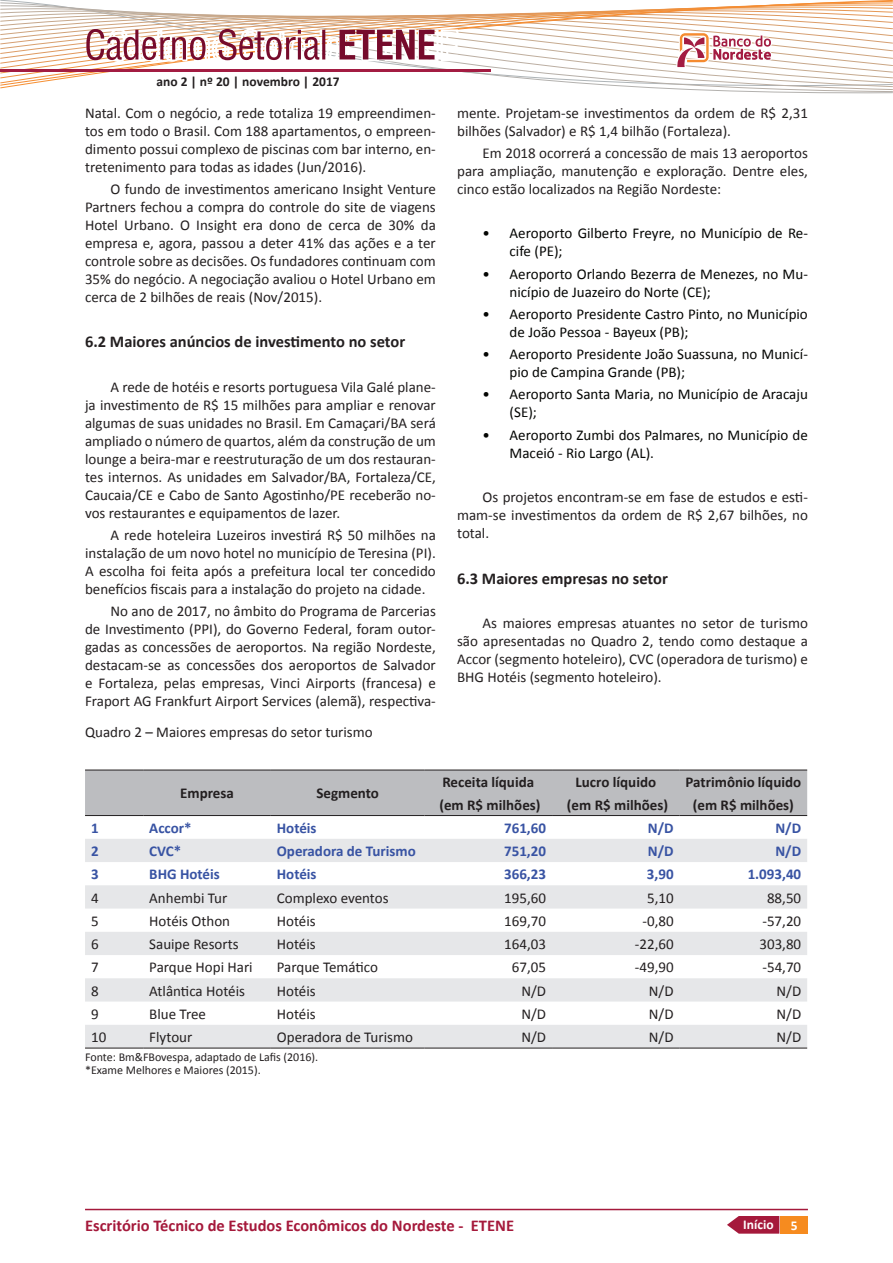
<style>
.page{position:relative;width:893px;height:1263px;background:#fff}
.page>*{position:absolute;margin:0;border:0;box-sizing:border-box;transform-origin:0 0}
.t1{font:700 16.5px "Calibri";color:#231f20}
.t2{font:700 16.5px "Calibri";color:#a5193b}
.t3{font:15px/18px "Calibri";color:#231f20;text-align:justify}
.t4{font:15px/18px "Calibri";color:#040503}
.t5{font:700 15px/22.2px "Calibri";color:#231f20;text-align:center}
.t6{font:700 15px "Calibri";color:#3853a3}
.t7{font:700 13.5px "Calibri";color:#231f20}
.t8{font:700 13.5px "Calibri";color:#fff}
.t9{font:12px/13.8px "Calibri";color:#231f20}
</style>
<div class="page">
<div style="left:781px;top:1216px;width:27px;height:17px;background:#f68b1f"></div>
<hr style="left:85px;top:1209px;width:723px;height:1px;background:#a5193b">
<svg style="left:727px;top:1216px;width:52px;height:17px"></svg>
<svg style="left:0;top:0;width:893px;height:94px"></svg>
<hr style="left:0;top:70px;width:490px;height:2px;background:#a31c42">
<div style="left:85px;top:771px;width:722px;height:44px;background:#bcbdc0"></div>
<svg style="left:85px;top:839px;width:722px;height:209px;fill:#e6e7e9"></svg>
<hr style="left:85px;top:1048px;width:58px;height:1px;background:#231f20">
<hr style="left:143px;top:1048px;width:128px;height:1px;background:#231f20">
<hr style="left:271px;top:1048px;width:153px;height:1px;background:#231f20">
<hr style="left:424px;top:1048px;width:128px;height:1px;background:#231f20">
<hr style="left:552px;top:1048px;width:128px;height:1px;background:#231f20">
<hr style="left:680px;top:1048px;width:127px;height:1px;background:#231f20">
<hr style="left:85px;top:770px;width:58px;height:1px;background:#231f20">
<hr style="left:143px;top:770px;width:128px;height:1px;background:#231f20">
<hr style="left:271px;top:770px;width:153px;height:1px;background:#231f20">
<hr style="left:424px;top:770px;width:128px;height:1px;background:#231f20">
<hr style="left:552px;top:770px;width:128px;height:1px;background:#231f20">
<hr style="left:680px;top:770px;width:127px;height:1px;background:#231f20">
<hr style="left:85px;top:815px;width:58px;height:1px;background:#231f20">
<hr style="left:143px;top:815px;width:128px;height:1px;background:#231f20">
<hr style="left:271px;top:815px;width:153px;height:1px;background:#231f20">
<hr style="left:424px;top:815px;width:128px;height:1px;background:#231f20">
<hr style="left:552px;top:815px;width:128px;height:1px;background:#231f20">
<hr style="left:680px;top:815px;width:127px;height:1px;background:#231f20">
<p class="t7" style="left:156px;top:73px;width:185px">ano 2 | nº 20 | novembro | 2017</p>
<p class="t3" style="left:85px;top:104px;width:352px">Natal. Com o negócio, a rede totaliza 19 empreendimen&shy;tos em todo o Brasil. Com 188 apartamentos, o empreen&shy;dimento possui complexo de piscinas com bar interno, en&shy;tretenimento para todas as idades (Jun/2016).</p>
<p class="t3" style="left:85px;top:180px;width:352px;text-indent:26px">O fundo de investimentos americano Insight Venture Partners fechou a compra do controle do site de viagens Hotel Urbano. O Insight era dono de cerca de 30% da empresa e, agora, passou a deter 41% das ações e a ter controle sobre as decisões. Os fundadores continuam com 35% do negócio. A negociação avaliou o Hotel Urbano em cerca de 2 bilhões de reais (Nov/2015).</p>
<p class="t1" style="left:85px;top:331px;width:322px">6.2 Maiores anúncios de investimento no setor</p>
<p class="t3" style="left:85px;top:378px;width:352px;text-indent:26px">A rede de hotéis e resorts portuguesa Vila Galé plane&shy;ja investimento de R$ 15 milhões para ampliar e renovar algumas de suas unidades no Brasil. Em Camaçari/BA será ampliado o número de quartos, além da construção de um lounge a beira-mar e reestruturação de um dos restauran&shy;tes internos. As unidades em Salvador/BA, Fortaleza/CE, Caucaia/CE e Cabo de Santo Agostinho/PE receberão no&shy;vos restaurantes e equipamentos de lazer.</p>
<p class="t3" style="left:85px;top:526px;width:352px;text-indent:26px">A rede hoteleira Luzeiros investirá R$ 50 milhões na instalação de um novo hotel no município de Teresina (PI).<br>A escolha foi feita após a prefeitura local ter concedido benefícios fiscais para a instalação do projeto na cidade.</p>
<p class="t3" style="left:85px;top:602px;width:352px;text-indent:26px">No ano de 2017, no âmbito do Programa de Parcerias de Investimento (PPI), do Governo Federal, foram outor&shy;gadas as concessões de aeroportos. Na região Nordeste, destacam-se as concessões dos aeroportos de Salvador e Fortaleza, pelas empresas, Vinci Airports (francesa) e Fraport AG Frankfurt Airport Services (alemã), respectiva-</p>
<p class="t3" style="left:85px;top:723px;width:289px">Quadro 2 – Maiores empresas do setor turismo</p>
<p class="t3" style="left:457px;top:104px;width:352px">mente. Projetam-se investimentos da ordem de R$ 2,31 bilhões (Salvador) e R$ 1,4 bilhão (Fortaleza).</p>
<p class="t3" style="left:457px;top:144px;width:352px;text-indent:26px">Em 2018 ocorrerá a concessão de mais 13 aeroportos para ampliação, manutenção e exploração. Dentre eles, cinco estão localizados na Região Nordeste:</p>
<p class="t4" style="left:510px;top:224px;width:300px;text-indent:-27px">• Aeroporto Gilberto Freyre, no Município de Re&shy;cife (PE);</p>
<p class="t4" style="left:510px;top:265px;width:300px;text-indent:-27px">• Aeroporto Orlando Bezerra de Menezes, no Mu&shy;nicípio de Juazeiro do Norte (CE);</p>
<p class="t4" style="left:510px;top:305px;width:300px;text-indent:-27px">• Aeroporto Presidente Castro Pinto, no Município de João Pessoa - Bayeux (PB);</p>
<p class="t4" style="left:510px;top:345px;width:300px;text-indent:-27px">• Aeroporto Presidente João Suassuna, no Municí&shy;pio de Campina Grande (PB);</p>
<p class="t4" style="left:510px;top:385px;width:300px;text-indent:-27px">• Aeroporto Santa Maria, no Município de Aracaju (SE);</p>
<p class="t4" style="left:510px;top:426px;width:300px;text-indent:-27px">• Aeroporto Zumbi dos Palmares, no Município de<br>Maceió - Rio Largo (AL).</p>
<p class="t3" style="left:457px;top:488px;width:352px;text-indent:26px">Os projetos encontram-se em fase de estudos e esti&shy;mam-se investimentos da ordem de R$ 2,67 bilhões, no total.</p>
<p class="t1" style="left:457px;top:568px;width:212px">6.3 Maiores empresas no setor</p>
<p class="t3" style="left:457px;top:614px;width:352px;text-indent:26px">As maiores empresas atuantes no setor de turismo são apresentadas no Quadro 2, tendo como destaque a Accor (segmento hoteleiro), CVC (operadora de turismo) e BHG Hotéis (segmento hoteleiro).</p>
<p class="t5" style="left:180px;top:782px;width:55px">Empresa</p>
<p class="t5" style="left:316px;top:782px;width:64px">Segmento</p>
<p class="t5" style="left:439px;top:771px;width:103px;text-align:left">Receita líquida (em R$ milhões)</p>
<p class="t5" style="left:567px;top:771px;width:103px">Lucro líquido (em R$ milhões)</p>
<p class="t5" style="left:686px;top:771px;width:117px">Patrimônio líquido (em R$ milhões)</p>
<p class="t6" style="left:91px;top:818px;width:9px">1</p>
<p class="t6" style="left:149px;top:818px;width:44px">Accor*</p>
<p class="t6" style="left:277px;top:818px;width:41px">Hotéis</p>
<p class="t6" style="left:504px;top:818px;width:43px">761,60</p>
<p class="t6" style="left:648px;top:818px;width:27px">N/D</p>
<p class="t6" style="left:775px;top:818px;width:27px">N/D</p>
<p class="t6" style="left:91px;top:841px;width:9px">2</p>
<p class="t6" style="left:149px;top:841px;width:33px">CVC*</p>
<p class="t6" style="left:277px;top:841px;width:141px">Operadora de Turismo</p>
<p class="t6" style="left:504px;top:841px;width:43px">751,20</p>
<p class="t6" style="left:648px;top:841px;width:27px">N/D</p>
<p class="t6" style="left:775px;top:841px;width:27px">N/D</p>
<p class="t6" style="left:91px;top:865px;width:9px">3</p>
<p class="t6" style="left:149px;top:865px;width:72px">BHG Hotéis</p>
<p class="t6" style="left:277px;top:865px;width:41px">Hotéis</p>
<p class="t6" style="left:504px;top:865px;width:43px">366,23</p>
<p class="t6" style="left:647px;top:865px;width:28px">3,90</p>
<p class="t6" style="left:748px;top:865px;width:55px">1.093,40</p>
<p class="t3" style="left:91px;top:889px;width:9px">4</p>
<p class="t3" style="left:149px;top:889px;width:80px">Anhembi Tur</p>
<p class="t3" style="left:277px;top:889px;width:113px">Complexo eventos</p>
<p class="t3" style="left:504px;top:889px;width:43px">195,60</p>
<p class="t3" style="left:647px;top:889px;width:28px">5,10</p>
<p class="t3" style="left:767px;top:889px;width:36px">88,50</p>
<p class="t3" style="left:91px;top:912px;width:9px">5</p>
<p class="t3" style="left:149px;top:912px;width:82px">Hotéis Othon</p>
<p class="t3" style="left:277px;top:912px;width:40px">Hotéis</p>
<p class="t3" style="left:504px;top:912px;width:43px">169,70</p>
<p class="t3" style="left:642px;top:912px;width:33px">-0,80</p>
<p class="t3" style="left:762px;top:912px;width:40px">-57,20</p>
<p class="t3" style="left:91px;top:935px;width:9px">6</p>
<p class="t3" style="left:149px;top:935px;width:91px">Sauipe Resorts</p>
<p class="t3" style="left:277px;top:935px;width:40px">Hotéis</p>
<p class="t3" style="left:504px;top:935px;width:43px">164,03</p>
<p class="t3" style="left:635px;top:935px;width:40px">-22,60</p>
<p class="t3" style="left:759px;top:935px;width:43px">303,80</p>
<p class="t3" style="left:91px;top:958px;width:9px">7</p>
<p class="t3" style="left:149px;top:958px;width:105px">Parque Hopi Hari</p>
<p class="t3" style="left:277px;top:958px;width:103px">Parque Temático</p>
<p class="t3" style="left:512px;top:958px;width:36px">67,05</p>
<p class="t3" style="left:635px;top:958px;width:40px">-49,90</p>
<p class="t3" style="left:762px;top:958px;width:40px">-54,70</p>
<p class="t3" style="left:91px;top:982px;width:9px">8</p>
<p class="t3" style="left:149px;top:982px;width:97px">Atlântica Hotéis</p>
<p class="t3" style="left:277px;top:982px;width:40px">Hotéis</p>
<p class="t3" style="left:521px;top:982px;width:26px">N/D</p>
<p class="t3" style="left:649px;top:982px;width:26px">N/D</p>
<p class="t3" style="left:776px;top:982px;width:26px">N/D</p>
<p class="t3" style="left:91px;top:1005px;width:9px">9</p>
<p class="t3" style="left:149px;top:1005px;width:58px">Blue Tree</p>
<p class="t3" style="left:277px;top:1005px;width:40px">Hotéis</p>
<p class="t3" style="left:521px;top:1005px;width:26px">N/D</p>
<p class="t3" style="left:649px;top:1005px;width:26px">N/D</p>
<p class="t3" style="left:776px;top:1005px;width:26px">N/D</p>
<p class="t3" style="left:91px;top:1028px;width:17px">10</p>
<p class="t3" style="left:149px;top:1028px;width:45px">Flytour</p>
<p class="t3" style="left:277px;top:1028px;width:138px">Operadora de Turismo</p>
<p class="t3" style="left:521px;top:1028px;width:26px">N/D</p>
<p class="t3" style="left:649px;top:1028px;width:26px">N/D</p>
<p class="t3" style="left:776px;top:1028px;width:26px">N/D</p>
<p class="t9" style="left:85px;top:1050px;width:235px">Fonte: Bm&amp;FBovespa, adaptado de Lafis (2016). *Exame Melhores e Maiores (2015).</p>
<p class="t2" style="left:85px;top:1215px;width:431px">Escritório Técnico de Estudos Econômicos do Nordeste - ETENE</p>
<p class="t8" style="left:743px;top:1216px;width:32px">Início</p>
<p class="t8" style="left:791px;top:1217px;width:8px">5</p>
</div>
